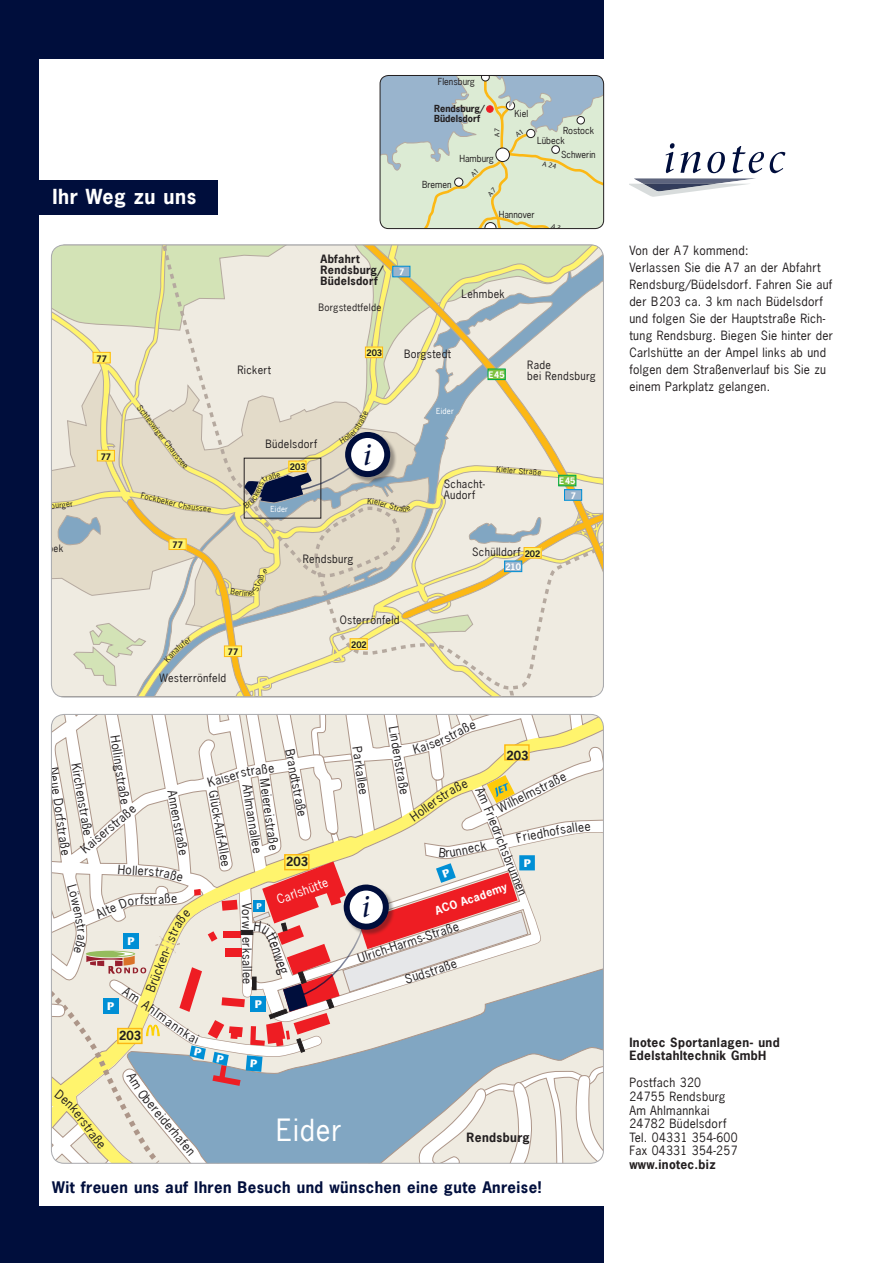
<style>
.page{position:relative;width:893px;height:1263px;background:#fff}
.page>*{position:absolute;margin:0;border:0;box-sizing:border-box;transform-origin:0 0}
.t1{font:28.8px "News Gothic";letter-spacing:.03em;color:#fff}
.t2{font:italic 28.2px "Stone Serif";color:#000e3c}
.t3{font:700 19.5px "News Gothic";letter-spacing:.03em;color:#fff}
.t4{font:700 15px "News Gothic";letter-spacing:.03em;color:#000e3c}
.t5{font:12px/17px "News Gothic";letter-spacing:.025em;color:#231f20}
.t6{font:700 12px "News Gothic";letter-spacing:.03em;color:#231f20}
.t7{font:12px "News Gothic";color:#fff}
.t8{font:700 11.7px "News Gothic";color:#231f20}
.t9{font:700 10.95px "Stone Sans";color:#fff}
.t10{font:10.8px/10.8px "News Gothic";letter-spacing:.03em;color:#231f20}
.t11{font:700 10.8px/11.4px "News Gothic";letter-spacing:.03em;color:#231f20}
.t12{font:700 10.8px "News Gothic";color:#fff}
.t13{font:9.6px "News Gothic";letter-spacing:.03em;color:#231f20}
.t14{font:9.15px/9.4px "News Gothic";color:#231f20}
.t15{font:700 9.15px/9.1px "News Gothic";color:#231f20}
.t16{font:700 8.4px "News Gothic";color:#231f20}
.t17{font:700 8.4px "News Gothic";color:#fff}
.t18{font:700 8.25px "Stone Sans";color:#fff}
.t19{font:7.8px "News Gothic";color:#231f20}
.t20{font:7.8px "News Gothic";letter-spacing:.03em;color:#fff}
.t21{font:6.9px "Stone Sans";color:#231f20}
</style>
<div class="page">
<div style="left:0;top:0;width:604px;height:1263px;background:#000e3c"></div>
<div style="left:40px;top:60px;width:575px;height:1145px;background:#fff"></div>
<svg style="left:629px;top:143px;width:156px;height:54px"></svg>
<svg style="left:642px;top:183px;width:75px;height:9px"></svg>
<div style="left:0;top:180px;width:218px;height:34px;background:#000e3c"></div>
<svg style="left:51px;top:245px;width:551px;height:452px;background:#dfddc6"></svg>
<svg style="left:380px;top:75px;width:224px;height:155px;background:#c5d2c4"></svg>
<svg style="left:51px;top:714px;width:552px;height:449px"></svg>
<p class="t3" style="left:53px;top:184px;width:145px">Ihr Weg zu uns</p>
<p class="t16" style="left:97px;top:353px;width:12px">77</p>
<p class="t16" style="left:101px;top:451px;width:12px">77</p>
<p class="t19" style="left:176px;top:445px;width:26px;rotate:51deg">aussee</p>
<p class="t19" style="left:155px;top:493px;width:25px;rotate:14deg">kbeker</p>
<p class="t16" style="left:172px;top:539px;width:12px">77</p>
<p class="t14" style="left:438px;top:77px;width:38px">Flensburg</p>
<p class="t15" style="left:434px;top:104px;width:52px">Rendsburg/<br>Büdelsdorf</p>
<p class="t21" style="left:493px;top:137px;width:10px;rotate:-90deg">A7</p>
<p class="t14" style="left:422px;top:180px;width:31px">Bremen</p>
<p class="t14" style="left:459px;top:153px;width:36px">Hamburg</p>
<p class="t14" style="left:515px;top:108px;width:15px">Kiel</p>
<p class="t14" style="left:537px;top:126px;width:58px;text-indent:26px">Rostock<br>Lübeck</p>
<p class="t14" style="left:561px;top:150px;width:36px">Schwerin</p>
<p class="t11" style="left:320px;top:253px;width:64px">Abfahrt<br>Rendsburg/<br>Büdelsdorf</p>
<p class="t13" style="left:319px;top:301px;width:64px">Borgstedtfelde</p>
<p class="t10" style="left:237px;top:364px;width:35px">Rickert</p>
<p class="t16" style="left:366px;top:347px;width:17px">203</p>
<p class="t10" style="left:266px;top:439px;width:53px">Büdelsdorf</p>
<p class="t16" style="left:290px;top:461px;width:17px">203</p>
<p class="t20" style="left:270px;top:504px;width:19px">Eider</p>
<p class="t2" style="left:363px;top:438px;width:10px">i</p>
<p class="t10" style="left:303px;top:554px;width:52px">Rendsburg</p>
<p class="t17" style="left:399px;top:267px;width:7px">7</p>
<p class="t14" style="left:499px;top:210px;width:38px">Hannover</p>
<p class="t10" style="left:462px;top:288px;width:45px">Lehmbek</p>
<p class="t10" style="left:404px;top:349px;width:48px">Borgstedt</p>
<p class="t20" style="left:436px;top:406px;width:19px">Eider</p>
<p class="t17" style="left:488px;top:369px;width:18px">E45</p>
<p class="t10" style="left:527px;top:359px;width:70px">Rade<br>bei Rendsburg</p>
<p class="t19" style="left:497px;top:464px;width:21px;rotate:6deg">Kieler</p>
<p class="t10" style="left:444px;top:479px;width:43px">Schacht-<br>Audorf</p>
<p class="t10" style="left:472px;top:546px;width:70px">Schülldorf <sub>202</sub></p>
<p class="t17" style="left:505px;top:561px;width:17px">210</p>
<p class="t17" style="left:559px;top:475px;width:18px">E45</p>
<p class="t17" style="left:571px;top:490px;width:7px">7</p>
<p class="t16" style="left:228px;top:646px;width:12px">77</p>
<p class="t10" style="left:340px;top:615px;width:61px">Osterrönfeld</p>
<p class="t16" style="left:351px;top:639px;width:17px">202</p>
<p class="t10" style="left:160px;top:672px;width:68px">Westerrönfeld</p>
<p class="t5" style="left:123px;top:734px;width:71px;rotate:81deg">Hollingstraße</p>
<p class="t5" style="left:84px;top:762px;width:75px;rotate:80deg">Kirchenstraße</p>
<p class="t5" style="left:62px;top:766px;width:40px;rotate:81deg">Neue D</p>
<p class="t5" style="left:68px;top:805px;width:51px;rotate:82deg">orfstraße</p>
<p class="t5" style="left:77px;top:844px;width:30px;rotate:-40deg">Kaise</p>
<p class="t5" style="left:118px;top:860px;width:21px;rotate:4deg">Holl</p>
<p class="t5" style="left:181px;top:788px;width:68px;rotate:80deg">Annenstraße</p>
<p class="t9" style="left:128px;top:934px;width:9px">P</p>
<p class="t5" style="left:145px;top:981px;width:31px;rotate:-69deg">rücke</p>
<p class="t5" style="left:298px;top:747px;width:71px;rotate:79deg">Brandtstraße</p>
<p class="t5" style="left:213px;top:773px;width:23px;rotate:-17deg">aise</p>
<p class="t5" style="left:255px;top:783px;width:71px;rotate:81deg">Ahlmannallee</p>
<p class="t5" style="left:273px;top:777px;width:74px;rotate:82deg">Meiereistraße</p>
<p class="t5" style="left:222px;top:789px;width:79px;rotate:80deg">Glück-Auf-Allee</p>
<p class="t8" style="left:286px;top:854px;width:23px">203</p>
<p class="t5" style="left:255px;top:903px;width:83px;rotate:89deg">Vorw erksallee</p>
<p class="t18" style="left:257px;top:901px;width:7px">P</p>
<p class="t7" style="left:275px;top:893px;width:55px;rotate:-20deg">Carlshütte</p>
<p class="t9" style="left:107px;top:999px;width:9px">P</p>
<p class="t5" style="left:148px;top:996px;width:37px;rotate:36deg">Ahlma</p>
<p class="t8" style="left:119px;top:1027px;width:23px">203</p>
<p class="t9" style="left:255px;top:997px;width:9px">P</p>
<p class="t5" style="left:365px;top:745px;width:50px;rotate:81deg">Parkallee</p>
<p class="t5" style="left:402px;top:725px;width:70px;rotate:80deg">Lindenstraße</p>
<p class="t8" style="left:506px;top:747px;width:23px">203</p>
<p class="t5" style="left:495px;top:801px;width:32px;rotate:-26deg">Wilhel</p>
<p class="t5" style="left:535px;top:826px;width:31px;rotate:-10deg">dhofs</p>
<p class="t5" style="left:508px;top:835px;width:63px;rotate:68deg">chsbrunnen</p>
<p class="t9" style="left:524px;top:856px;width:9px">P</p>
<p class="t12" style="left:433px;top:904px;width:77px;rotate:-19deg">ACO Academy</p>
<p class="t5" style="left:355px;top:950px;width:107px;rotate:-18deg">Ulrich-Harms-Straße</p>
<p class="t5" style="left:156px;top:1097px;width:28px;rotate:49deg">ereid</p>
<p class="t5" style="left:185px;top:1131px;width:24px;rotate:50deg">afen</p>
<p class="t1" style="left:276px;top:1112px;width:67px">Eider</p>
<p class="t6" style="left:467px;top:1130px;width:64px">Rendsburg</p>
<p class="t4" style="left:52px;top:1177px;width:491px">Wit freuen uns auf Ihren Besuch und wünschen eine gute Anreise!</p>
<p class="t5" style="left:629px;top:242px;width:121px">Von der A7 kommend:</p>
<p class="t5" style="left:629px;top:259px;width:205px">Verlassen Sie die A7 an der Abfahrt Rendsburg/Büdelsdorf. Fahren Sie auf der B203 ca. 3 km nach Büdelsdorf und folgen Sie der Hauptstraße Rich&shy;tung Rendsburg. Biegen Sie hinter der Carlshütte an der Ampel links ab und folgen dem Straßenverlauf bis Sie zu einem Parkplatz gelangen.</p>
<p class="t6" style="left:629px;top:1034px;width:152px">Inotec Sportanlagen- und</p>
<p class="t6" style="left:629px;top:1048px;width:139px">Edelstahltechnik GmbH</p>
<p class="t5" style="left:629px;top:1074px;width:73px">Postfach 320</p>
<p class="t5" style="left:629px;top:1088px;width:98px">24755 Rendsburg</p>
<p class="t5" style="left:629px;top:1101px;width:82px">Am Ahlmannkai</p>
<p class="t5" style="left:629px;top:1115px;width:99px">24782 Büdelsdorf</p>
<p class="t5" style="left:629px;top:1128px;width:110px">Tel. 04331 354-600</p>
<p class="t5" style="left:629px;top:1142px;width:110px">Fax 04331 354-257</p>
<p class="t6" style="left:629px;top:1156px;width:88px">www.inotec.biz</p>
</div>
